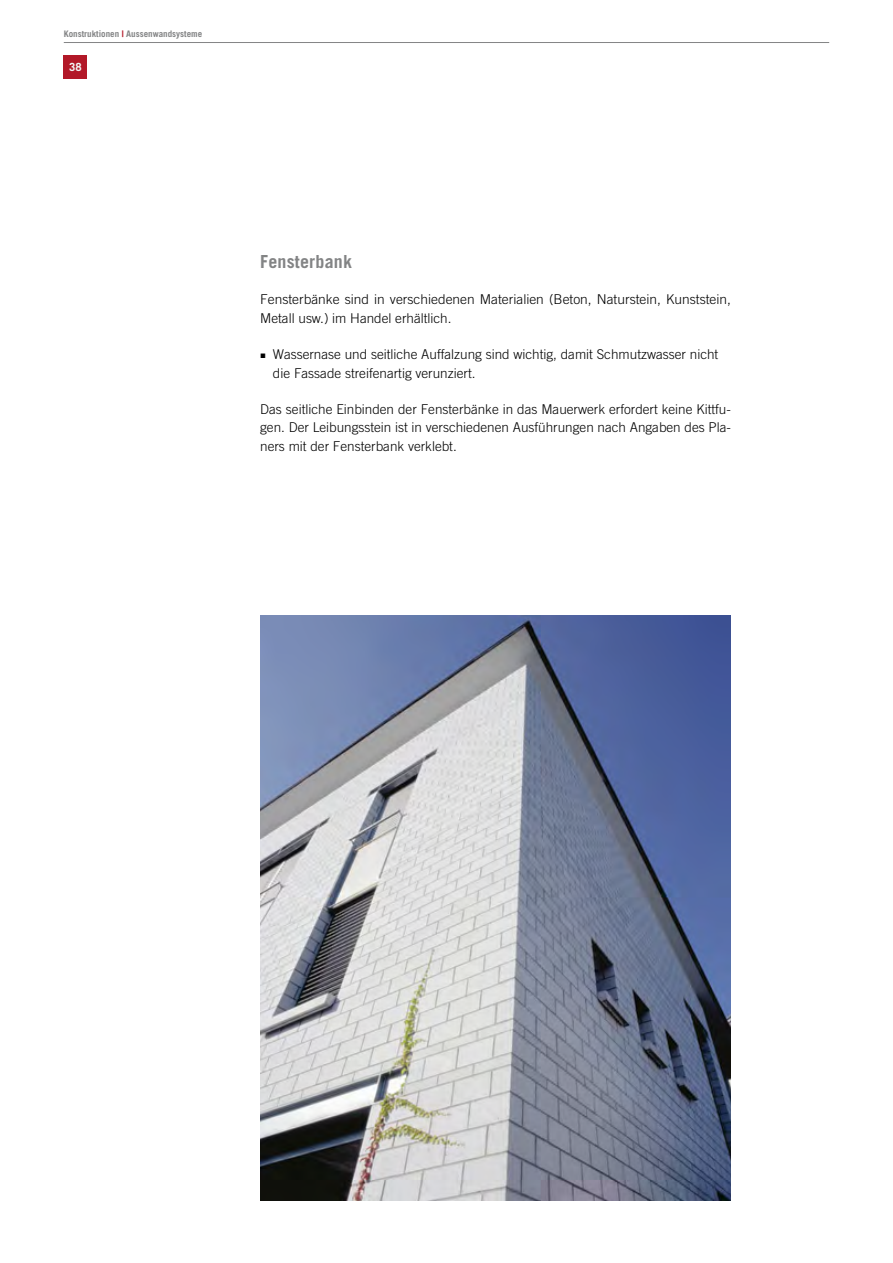
<style>
.page{position:relative;width:893px;height:1263px;background:#fff}
.page>*{position:absolute;margin:0;border:0;box-sizing:border-box;transform-origin:0 0}
.t1{font:700 18px "Trade Gothic";letter-spacing:.01em;color:#838485}
.t2{font:300 13.5px/18.3px "Trade Gothic";color:#000}
.t3{font:700 11.25px "Trade Gothic";color:#f1f5f5}
.t4{font:700 9px "Trade Gothic";color:#838485}
.s1{color:#b21828}
</style>
<div class="page">
<div style="left:64px;top:55px;width:23px;height:24px;background:#b21828"></div>
<hr style="left:64px;top:42px;width:765px;height:1px;background:#838485">
<img style="left:260px;top:615px;width:471px;height:585px">
<p class="t4" style="left:64px;top:28px;width:140px">Konstruktionen <span class="s1">|</span> Aussenwandsysteme</p>
<p class="t3" style="left:69px;top:60px;width:14px">38</p>
<h1 class="t1" style="left:260px;top:250px;width:93px">Fensterbank</h1>
<p class="t2" style="left:260px;top:290px;width:472px">Fensterbänke sind in verschiedenen Materialien (Beton, Naturstein, Kunststein,<br>Metall usw.) im Handel erhältlich.</p>
<p class="t2" style="left:273px;top:345px;width:447px;text-indent:-13px">▪ Wassernase und seitliche Auffalzung sind wichtig, damit Schmutzwasser nicht die Fassade streifenartig verunziert.</p>
<p class="t2" style="left:260px;top:400px;width:472px;text-align:justify">Das seitliche Einbinden der Fensterbänke in das Mauerwerk erfordert keine Kittfu&shy;gen. Der Leibungsstein ist in verschiedenen Ausführungen nach Angaben des Pla&shy;ners mit der Fensterbank verklebt.</p>
</div>
